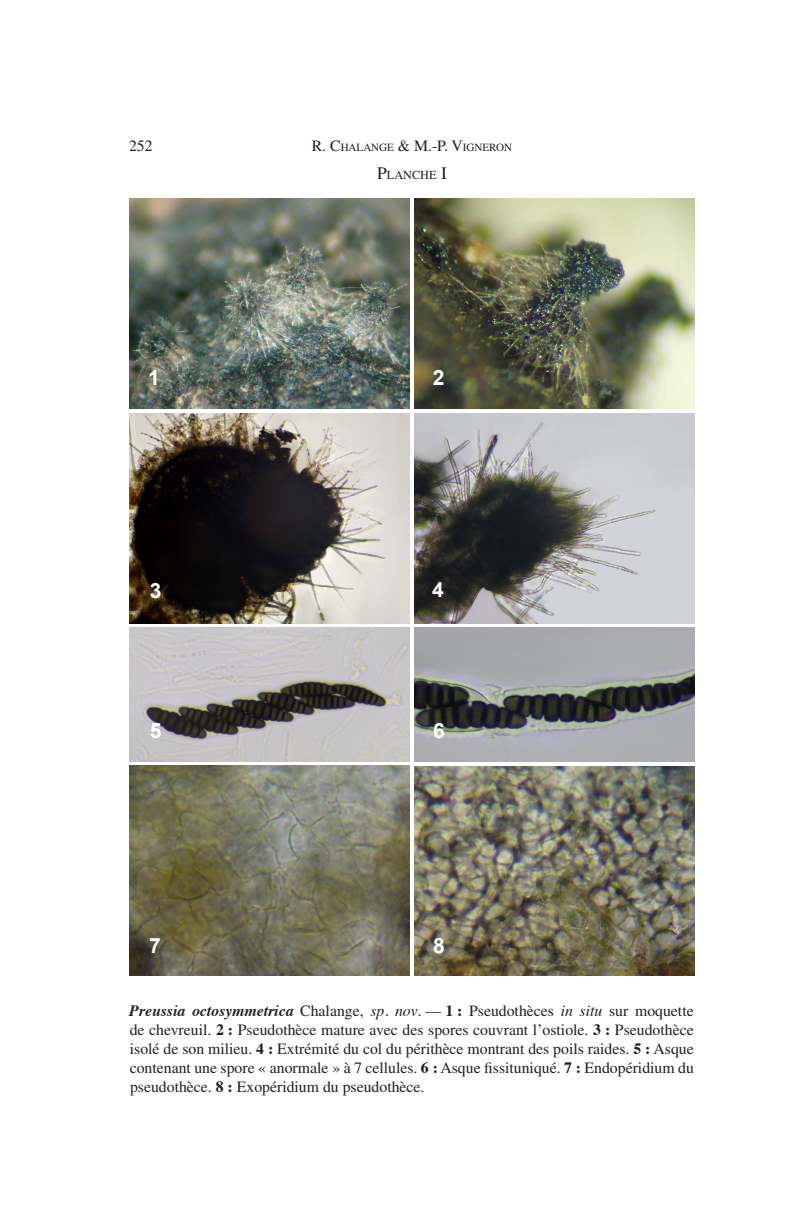
<style>
.page{position:relative;width:794px;height:1216px;background:#fff}
.page>*{position:absolute;margin:0;border:0;box-sizing:border-box;transform-origin:0 0}
.t1{font:700 21px "Arial";color:#fff}
.t2{font:15.75px/18.9px "Times";color:#231f20;text-align:justify}
.t3{font:12.25px "Times Roman SC";color:#231f20}
.t4{font:11.03px "Times Roman SC";color:#231f20}
.s1{font-size:15.75px}
.s2{font-size:17.5px}
.s3{font-weight:700;font-style:italic}
.s4{font-style:italic}
.s5{font-weight:700}
</style>
<div class="page">
<img style="left:129px;top:198px;width:280px;height:210px">
<img style="left:414px;top:198px;width:280px;height:210px">
<img style="left:129px;top:413px;width:280px;height:210px">
<img style="left:414px;top:413px;width:280px;height:210px">
<img style="left:414px;top:628px;width:280px;height:133px">
<img style="left:129px;top:765px;width:280px;height:210px">
<img style="left:414px;top:766px;width:280px;height:209px">
<img style="left:129px;top:628px;width:280px;height:133px">
<p class="t2" style="left:129px;top:136px;width:25px">252</p>
<p class="t4" style="left:312px;top:141px;width:202px"><span class="s1">R. C</span>HALANGE <span class="s1">&amp; M.-P. V</span>IGNERON</p>
<p class="t3" style="left:377px;top:168px;width:70px"><span class="s2">P</span>LANCHE <span class="s2">I</span></p>
<h1 class="t1" style="left:148px;top:364px;width:13px">1</h1>
<h1 class="t1" style="left:433px;top:364px;width:13px">2</h1>
<h1 class="t1" style="left:150px;top:576px;width:13px">3</h1>
<h1 class="t1" style="left:432px;top:576px;width:13px">4</h1>
<h1 class="t1" style="left:150px;top:716px;width:13px">5</h1>
<h1 class="t1" style="left:433px;top:716px;width:13px">6</h1>
<h1 class="t1" style="left:149px;top:931px;width:13px">7</h1>
<h1 class="t1" style="left:433px;top:931px;width:13px">8</h1>
<p class="t2" style="left:129px;top:1001px;width:566px"><span class="s3">Preussia octosymmetrica</span> Chalange, <span class="s4">sp. nov</span>. — <span class="s5">1 :</span> Pseudothèces <span class="s4">in situ</span> sur moquette de chevreuil. <span class="s5">2 :</span> Pseudothèce mature avec des spores couvrant l’ostiole. <span class="s5">3 :</span> Pseudothèce isolé de son milieu. <span class="s5">4 :</span> Extrémité du col du périthèce montrant des poils raides. <span class="s5">5 :</span> Asque contenant une spore « anormale » à 7 cellules. <span class="s5">6 :</span> Asque fissituniqué. <span class="s5">7 :</span> Endopéridium du pseudothèce. <span class="s5">8 :</span> Exopéridium du pseudothèce.</p>
</div>
